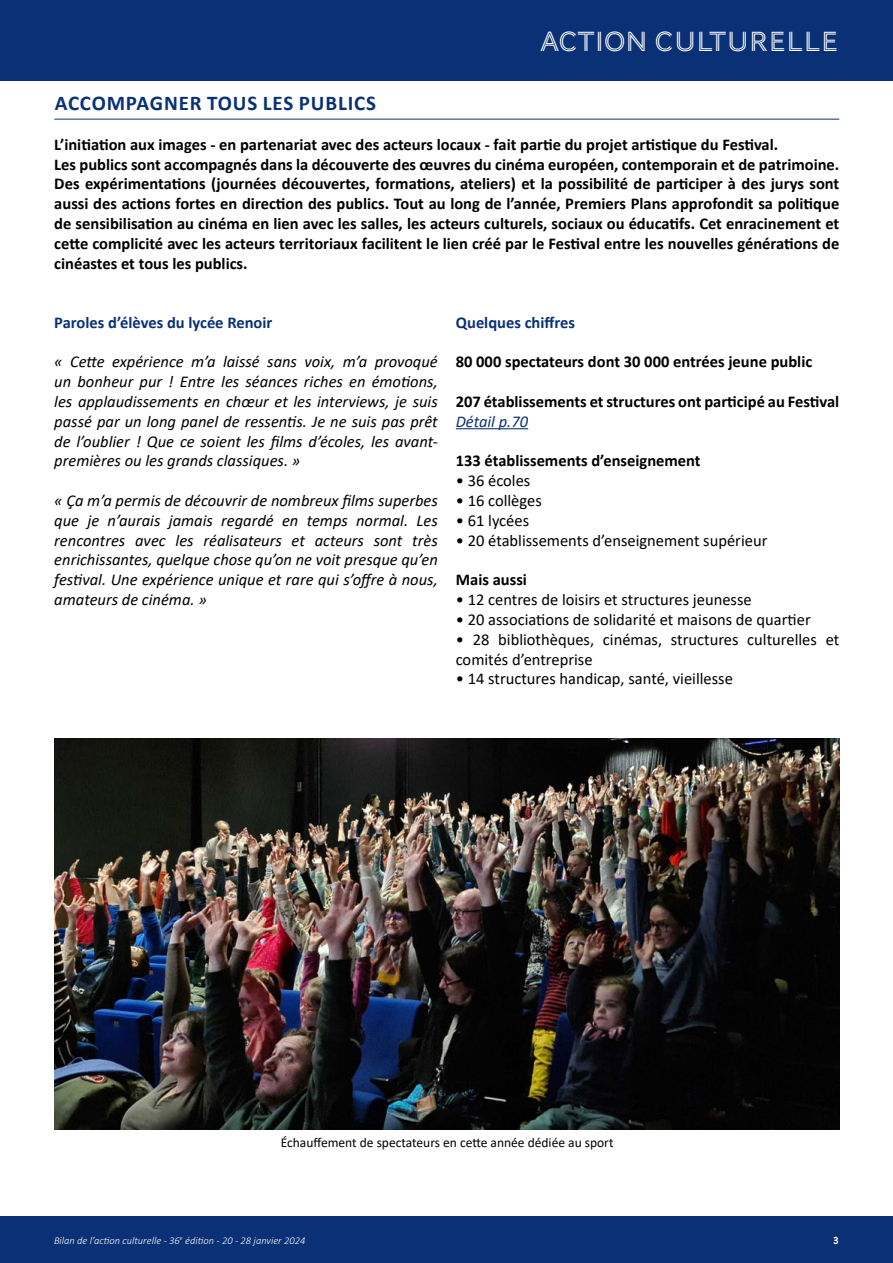
<style>
.page{position:relative;width:893px;height:1263px;background:#fff}
.page>*{position:absolute;margin:0;border:0;box-sizing:border-box;transform-origin:0 0}
.t1{font:28.5px "AW Conqueror Inline";color:#fff}
.t2{font:700 21px "Calibri";letter-spacing:.04em;color:#0a3176}
.t3{font:700 16.5px/19.8px "Calibri";color:#000}
.t4{font:italic 16.5px/19.8px "Calibri";color:#000;text-align:justify}
.t5{font:16.5px/19.8px "Calibri";color:#000}
.t6{font:700 16.5px "Calibri";color:#0a3176}
.t7{font:italic 16.5px "Calibri";color:#0a3176}
.t8{font:13.5px "Calibri";color:#000}
.t9{font:italic 300 10.5px "Calibri";color:#fff}
.t10{font:10.5px "AW Conqueror Carved One";color:#fff;scale:.95 1}
</style>
<div class="page">
<div style="left:0;top:0;width:893px;height:81px;background:#0a3176"></div>
<div style="left:0;top:1216px;width:893px;height:47px;background:#0a3176"></div>
<hr style="left:54px;top:119px;width:785px;height:1px;background:#0a3176">
<hr style="left:456px;top:428px;width:72px;height:1px;background:#0a3176">
<img style="left:54px;top:739px;width:786px;height:391px">
<h1 class="t1" style="left:540px;top:28px;width:300px">ACTION CULTURELLE</h1>
<p class="t2" style="left:55px;top:88px;width:323px">Accompagner tous les publics</p>
<p class="t3" style="left:54px;top:134px;width:786px">L’initiation aux images - en partenariat avec des acteurs locaux - fait partie du projet artistique du Festival.<br>Les publics sont accompagnés dans la découverte des œuvres du cinéma européen, contemporain et de patrimoine.<br>Des expérimentations (journées découvertes, formations, ateliers) et la possibilité de participer à des jurys sont aussi des actions fortes en direction des publics. Tout au long de l’année, Premiers Plans approfondit sa politique de sensibilisation au cinéma en lien avec les salles, les acteurs culturels, sociaux ou éducatifs. Cet enracinement et cette complicité avec les acteurs territoriaux facilitent le lien créé par le Festival entre les nouvelles générations de cinéastes et tous les publics.</p>
<p class="t6" style="left:54px;top:311px;width:220px">Paroles d’élèves du lycée Renoir</p>
<p class="t4" style="left:54px;top:351px;width:385px">« Cette expérience m’a laissé sans voix, m’a provoqué un bonheur pur ! Entre les séances riches en émotions, les applaudissements en chœur et les interviews, je suis passé par un long panel de ressentis. Je ne suis pas prêt de l’oublier ! Que ce soient les films d’écoles, les avant&shy;premières ou les grands classiques. »</p>
<p class="t4" style="left:54px;top:490px;width:385px">« Ça m’a permis de découvrir de nombreux films superbes que je n’aurais jamais regardé en temps normal. Les rencontres avec les réalisateurs et acteurs sont très enrichissantes, quelque chose qu’on ne voit presque qu’en festival. Une expérience unique et rare qui s’offre à nous, amateurs de cinéma. »</p>
<p class="t6" style="left:456px;top:311px;width:121px">Quelques chiffres</p>
<p class="t3" style="left:456px;top:352px;width:358px">80 000 spectateurs dont 30 000 entrées jeune public</p>
<p class="t3" style="left:456px;top:391px;width:385px">207 établissements et structures ont participé au Festival</p>
<p class="t7" style="left:456px;top:410px;width:74px">Détail p.70</p>
<p class="t3" style="left:456px;top:451px;width:246px">133 établissements d’enseignement</p>
<p class="t5" style="left:456px;top:470px;width:76px">• 36 écoles</p>
<p class="t5" style="left:456px;top:490px;width:88px">• 16 collèges</p>
<p class="t5" style="left:456px;top:510px;width:75px">• 61 lycées</p>
<p class="t5" style="left:456px;top:530px;width:313px">• 20 établissements d’enseignement supérieur</p>
<p class="t3" style="left:456px;top:570px;width:73px">Mais aussi</p>
<p class="t5" style="left:456px;top:589px;width:297px">• 12 centres de loisirs et structures jeunesse</p>
<p class="t5" style="left:456px;top:609px;width:356px">• 20 associations de solidarité et maisons de quartier</p>
<p class="t5" style="left:456px;top:629px;width:385px">• 28 bibliothèques, cinémas, structures culturelles et comités d’entreprise</p>
<p class="t5" style="left:456px;top:668px;width:279px">• 14 structures handicap, santé, vieillesse</p>
<p class="t8" style="left:281px;top:1133px;width:334px">Échauffement de spectateurs en cette année dédiée au sport</p>
<p class="t9" style="left:54px;top:1233px;width:253px">Bilan de l’action culturelle - 36<sup>e</sup> édition - 20 - 28 janvier 2024</p>
<p class="t10" style="left:833px;top:1235px;width:7px">3</p>
</div>
